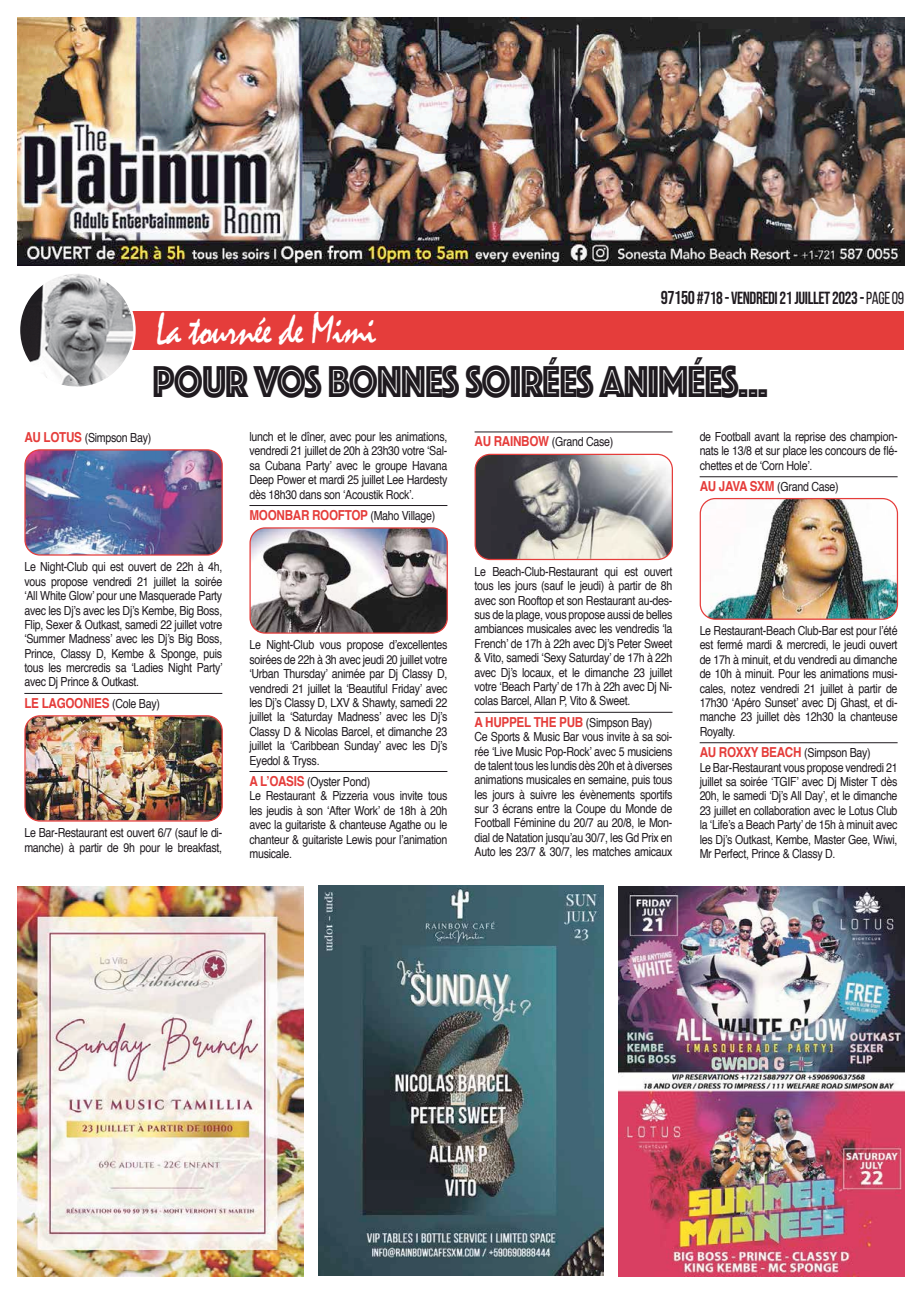
<style>
.page{position:relative;width:922px;height:1294px;background:#fff}
.page>*{position:absolute;margin:0;border:0;box-sizing:border-box;transform-origin:0 0}
.t1{font:46.25px "Phosphate Inline";letter-spacing:-.025em;color:#1f1a1f;scale:.85 1}
.t2{font:45px "Mistral";letter-spacing:-.025em;color:#fff;scale:.85 1}
.t3{font:17.5px "Bebas Neue";letter-spacing:-.025em;color:#1f1a1f;scale:.96 1}
.t4{font:700 13.75px "Helvetica";letter-spacing:-.025em;color:#e53d3b;scale:.85 1}
.t5{font:12.5px/14.4px "Helvetica";letter-spacing:-.025em;color:#1f1a1f;text-align:justify;scale:.85 1}
.s1{font-size:18.5px}
.s2{font-style:inherit}
.s3{font-weight:700;font-size:13.75px;color:#e53d3b}
.s4{font-weight:400;font-size:12.5px;color:#1f1a1f}
</style>
<div class="page">
<div style="left:128px;top:311px;width:776px;height:38px;background:#e53d3b"></div>
<img style="left:19px;top:272px;width:115px;height:116px;border-radius:58px">
<div style="left:18px;top:271px;width:118px;height:118px;border:2px solid #fff;border-radius:50%"></div>
<hr style="left:24px;top:693px;width:198px;height:1px;background:#1f1a1f">
<img style="left:26px;top:451px;width:195px;height:104px">
<div style="left:24px;top:449px;width:199px;height:106px;border:1px solid #e53d3b;border-radius:15px"></div>
<img style="left:26px;top:717px;width:195px;height:103px">
<div style="left:24px;top:715px;width:199px;height:106px;border:1px solid #e53d3b;border-radius:15px"></div>
<hr style="left:249px;top:505px;width:198px;height:1px;background:#1f1a1f">
<hr style="left:249px;top:771px;width:198px;height:1px;background:#1f1a1f">
<img style="left:251px;top:529px;width:196px;height:104px">
<div style="left:249px;top:527px;width:199px;height:106px;border:1px solid #e53d3b;border-radius:15px"></div>
<hr style="left:474px;top:431px;width:198px;height:1px;background:#1f1a1f">
<hr style="left:474px;top:712px;width:198px;height:1px;background:#1f1a1f">
<img style="left:476px;top:454px;width:196px;height:105px">
<div style="left:474px;top:454px;width:198px;height:106px;border:1px solid #e53d3b;border-radius:15px"></div>
<hr style="left:699px;top:476px;width:198px;height:1px;background:#1f1a1f">
<hr style="left:699px;top:742px;width:198px;height:1px;background:#1f1a1f">
<img style="left:701px;top:498px;width:196px;height:121px">
<div style="left:699px;top:498px;width:198px;height:121px;border:1px solid #e53d3b;border-radius:15px"></div>
<img style="left:18px;top:886px;width:285px;height:390px">
<img style="left:318px;top:886px;width:285px;height:389px">
<img style="left:618px;top:886px;width:286px;height:390px">
<img style="left:18px;top:18px;width:886px;height:248px">
<h3 class="t3" style="left:660px;top:288px;width:255px"><span class="s1">97150</span> #718 - VENDREDI 21 JUILLET 2023 - <span class="s2">PAGE 09</span></h3>
<h2 class="t2" style="left:156px;top:302px;width:260px">La tournée de Mimi</h2>
<h1 class="t1" style="left:152px;top:348px;width:725px">POUR VOS BONNES SOIRÉES ANIMÉES...</h1>
<p class="t5" style="left:24px;top:431px;width:151px"><span class="s3">AU LOTUS</span> (Simpson Bay)</p>
<p class="t5" style="left:24px;top:560px;width:235px">Le Night-Club qui est ouvert de 22h à 4h, vous propose vendredi 21 juillet la soirée ‘All White Glow’ pour une Masquerade Party avec les Dj’s avec les Dj’s Kembe, Big Boss, Flip, Sexer &amp; Outkast, samedi 22 juillet votre ‘Summer Madness’ avec les Dj’s Big Boss, Prince, Classy D, Kembe &amp; Sponge, puis tous les mercredis sa ‘Ladies Night Party’ avec Dj Prince &amp; Outkast.</p>
<p class="t4" style="left:24px;top:692px;width:161px">LE LAGOONIES <span class="s4">(Cole Bay)</span></p>
<p class="t5" style="left:24px;top:826px;width:234px">Le Bar-Restaurant est ouvert 6/7 (sauf le di&shy;manche) à partir de 9h pour le breakfast,</p>
<p class="t5" style="left:249px;top:430px;width:234px">lunch et le dîner, avec pour les animations, vendredi 21 juillet de 20h à 23h30 votre ‘Sal&shy;sa Cubana Party’ avec le groupe Havana Deep Power et mardi 25 juillet Lee Hardesty dès 18h30 dans son ‘Acoustik Rock’.</p>
<p class="t4" style="left:249px;top:504px;width:220px">MOONBAR ROOFTOP <span class="s4">(Maho Village)</span></p>
<p class="t5" style="left:249px;top:638px;width:234px">Le Night-Club vous propose d’excellentes soirées de 22h à 3h avec jeudi 20 juillet votre ‘Urban Thursday’ animée par Dj Classy D, vendredi 21 juillet la ‘Beautiful Friday’ avec les Dj’s Classy D, LXV &amp; Shawty, samedi 22 juillet la ‘Saturday Madness’ avec les Dj’s Classy D &amp; Nicolas Barcel, et dimanche 23 juillet la ‘Caribbean Sunday’ avec les Dj’s Eyedol &amp; Tryss.</p>
<p class="t5" style="left:249px;top:774px;width:234px;text-align:left"><span class="s3">A L’OASIS</span> (Oyster Pond)<br>Le Restaurant &amp; Pizzeria vous invite tous les jeudis à son ‘After Work’ de 18h à 20h avec la guitariste &amp; chanteuse Agathe ou le chanteur &amp; guitariste Lewis pour l’animation musicale.</p>
<p class="t5" style="left:474px;top:435px;width:165px"><span class="s3">AU RAINBOW</span> (Grand Case)</p>
<p class="t5" style="left:699px;top:430px;width:234px">de Football avant la reprise des champion&shy;nats le 13/8 et sur place les concours de flé&shy;chettes et de ‘Corn Hole’.</p>
<p class="t5" style="left:699px;top:480px;width:165px"><span class="s3">AU JAVA SXM</span> (Grand Case)</p>
<p class="t5" style="left:474px;top:564px;width:234px">Le Beach-Club-Restaurant qui est ouvert tous les jours (sauf le jeudi) à partir de 8h avec son Rooftop et son Restaurant au-des&shy;sus de la plage, vous propose aussi de belles ambiances musicales avec les vendredis ‘la French’ de 17h à 22h avec Dj’s Peter Sweet &amp; Vito, samedi ‘Sexy Saturday’ de 17h à 22h avec Dj’s locaux, et le dimanche 23 juillet votre ‘Beach Party’ de 17h à 22h avec Dj Ni&shy;colas Barcel, Allan P, Vito &amp; Sweet.</p>
<p class="t4" style="left:474px;top:710px;width:211px">A HUPPEL THE PUB <span class="s4">(Simpson Bay)</span></p>
<p class="t5" style="left:474px;top:730px;width:234px">Ce Sports &amp; Music Bar vous invite à sa soi&shy;rée ‘Live Music Pop-Rock’ avec 5 musiciens de talent tous les lundis dès 20h et à diverses animations musicales en semaine, puis tous les jours à suivre les évènements sportifs sur 3 écrans entre la Coupe du Monde de Football Féminine du 20/7 au 20/8, le Mon&shy;dial de Natation jusqu’au 30/7, les Gd Prix en Auto les 23/7 &amp; 30/7, les matches amicaux</p>
<p class="t5" style="left:699px;top:624px;width:234px">Le Restaurant-Beach Club-Bar est pour l’été est fermé mardi &amp; mercredi, le jeudi ouvert de 17h à minuit, et du vendredi au dimanche de 10h à minuit. Pour les animations musi&shy;cales, notez vendredi 21 juillet à partir de 17h30 ‘Apéro Sunset’ avec Dj Ghast, et di&shy;manche 23 juillet dès 12h30 la chanteuse Royalty.</p>
<p class="t4" style="left:699px;top:741px;width:203px">AU ROXXY BEACH <span class="s4">(Simpson Bay)</span></p>
<p class="t5" style="left:699px;top:760px;width:234px">Le Bar-Restaurant vous propose vendredi 21 juillet sa soirée ‘TGIF’ avec Dj Mister T dès 20h, le samedi ‘Dj’s All Day’, et le dimanche 23 juillet en collaboration avec le Lotus Club la ‘Life’s a Beach Party’ de 15h à minuit avec les Dj’s Outkast, Kembe, Master Gee, Wiwi, Mr Perfect, Prince &amp; Classy D.</p>
</div>
